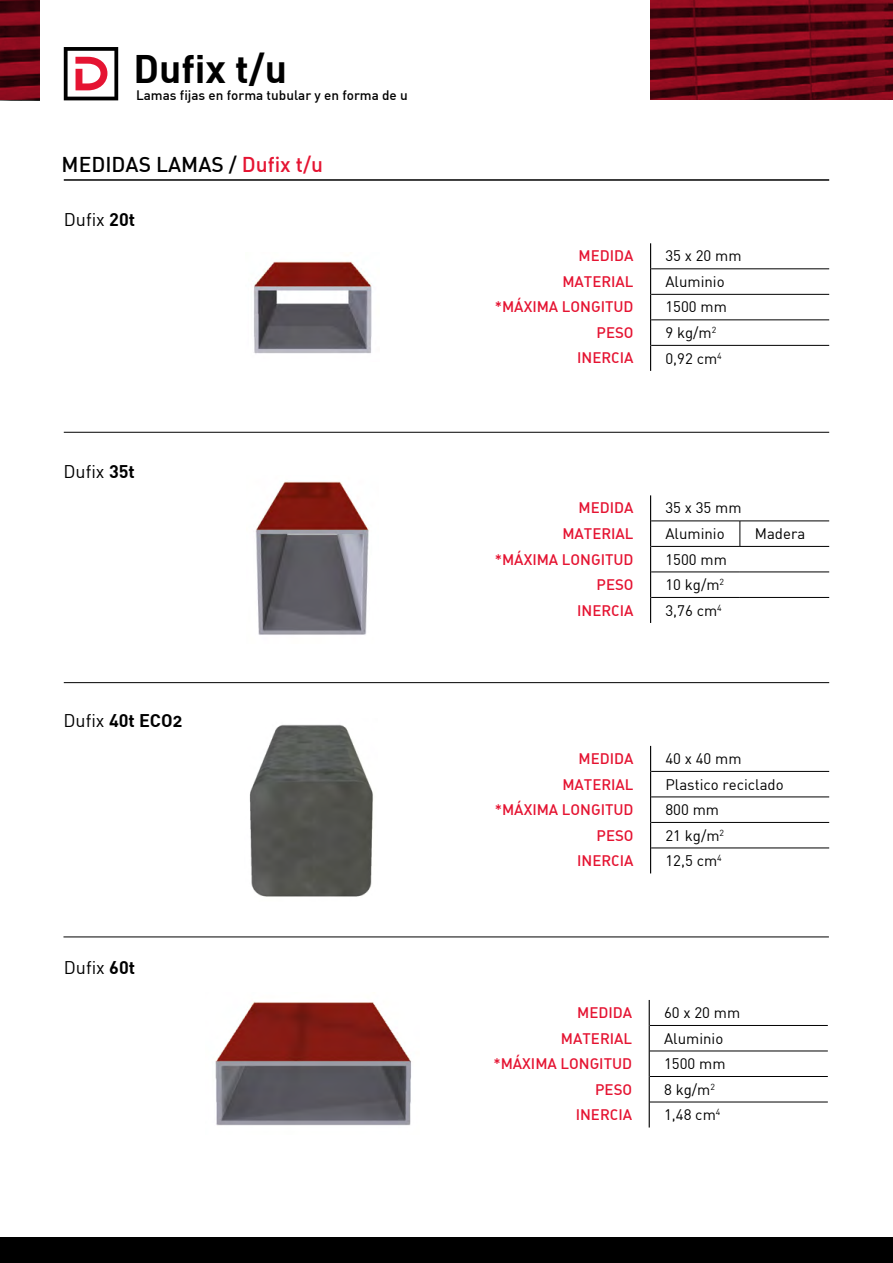
<style>
.page{position:relative;width:893px;height:1263px;background:#fff}
.page>*{position:absolute;margin:0;border:0;box-sizing:border-box;transform-origin:0 0}
.t1{font:39px "DIN Bold";color:#000}
.t2{font:21px "DIN Medium Alternate";color:#000}
.t3{font:18px "DIN";color:#000}
.t4{font:18px "DIN Bold";color:#000}
.t5{font:15px "DIN Medium Alternate";color:#e51432}
.t6{font:15px "DIN";color:#000}
.t7{font:500 13.5px "DIN";color:#000}
.s1{color:#e51432}
.s2{font-family:"DIN Bold"}
.s3{font-family:"DIN"}
.s4{font-family:"DIN Bold Alternate"}
</style>
<div class="page">
<svg style="left:651px;top:0;width:242px;height:100px;background:#680816"></svg>
<svg style="left:0;top:0;width:39px;height:100px;background:#620814"></svg>
<svg style="left:64px;top:47px;width:54px;height:53px"></svg>
<div style="left:68px;top:51px;width:46px;height:46px;background:#fff"></div>
<svg style="left:75px;top:57px;width:32px;height:33px"></svg>
<div style="left:0;top:1237px;width:893px;height:26px;background:#000"></div>
<hr style="left:64px;top:179px;width:765px;height:2px;background:#000">
<hr style="left:651px;top:269px;width:178px;height:1px;background:#000">
<hr style="left:651px;top:294px;width:178px;height:1px;background:#000">
<hr style="left:651px;top:320px;width:178px;height:1px;background:#000">
<hr style="left:651px;top:345px;width:178px;height:1px;background:#000">
<svg style="left:650px;top:243px;width:1px;height:128px"></svg>
<img style="left:254px;top:261px;width:118px;height:93px">
<hr style="left:64px;top:682px;width:765px;height:1px;background:#000">
<hr style="left:651px;top:771px;width:178px;height:1px;background:#000">
<hr style="left:651px;top:797px;width:178px;height:1px;background:#000">
<hr style="left:651px;top:822px;width:178px;height:1px;background:#000">
<hr style="left:651px;top:848px;width:178px;height:1px;background:#000">
<svg style="left:650px;top:746px;width:1px;height:127px"></svg>
<img style="left:249px;top:724px;width:124px;height:173px">
<hr style="left:63px;top:936px;width:766px;height:1px;background:#000">
<hr style="left:650px;top:1025px;width:178px;height:1px;background:#000">
<hr style="left:650px;top:1051px;width:178px;height:1px;background:#000">
<hr style="left:650px;top:1076px;width:178px;height:1px;background:#000">
<hr style="left:650px;top:1102px;width:178px;height:1px;background:#000">
<svg style="left:649px;top:1000px;width:1px;height:127px"></svg>
<img style="left:215px;top:1001px;width:196px;height:125px">
<hr style="left:64px;top:432px;width:765px;height:1px;background:#000">
<hr style="left:651px;top:521px;width:89px;height:1px;background:#000">
<hr style="left:740px;top:521px;width:89px;height:1px;background:#000">
<hr style="left:651px;top:546px;width:89px;height:1px;background:#000">
<hr style="left:740px;top:546px;width:89px;height:1px;background:#000">
<hr style="left:651px;top:572px;width:89px;height:1px;background:#000">
<hr style="left:740px;top:572px;width:89px;height:1px;background:#000">
<hr style="left:651px;top:597px;width:89px;height:1px;background:#000">
<hr style="left:740px;top:597px;width:89px;height:1px;background:#000">
<svg style="left:650px;top:495px;width:1px;height:128px"></svg>
<svg style="left:740px;top:521px;width:1px;height:25px"></svg>
<img style="left:255px;top:480px;width:114px;height:155px">
<h1 class="t1" style="left:134px;top:43px;width:155px">Dufix t/u</h1>
<p class="t7" style="left:136px;top:86px;width:273px">Lamas fijas en forma tubular y en forma de u</p>
<h2 class="t2" style="left:62px;top:151px;width:263px">MEDIDAS LAMAS / <span class="s1">Dufix t/u</span></h2>
<p class="t3" style="left:64px;top:208px;width:73px">Dufix <span class="s2">20t</span></p>
<p class="t3" style="left:63px;top:460px;width:73px">Dufix <span class="s2">35t</span></p>
<p class="t4" style="left:63px;top:709px;width:121px"><span class="s3">Dufix</span> 40t ECO<span class="s4">2</span></p>
<p class="t3" style="left:64px;top:957px;width:73px">Dufix <span class="s2">60t</span></p>
<p class="t5" style="left:579px;top:246px;width:57px">MEDIDA</p>
<p class="t6" style="left:665px;top:247px;width:78px">35 x 20 mm</p>
<p class="t5" style="left:562px;top:272px;width:73px">MATERIAL</p>
<p class="t6" style="left:665px;top:272px;width:61px">Aluminio</p>
<p class="t5" style="left:495px;top:297px;width:140px">*MÁXIMA LONGITUD</p>
<p class="t6" style="left:665px;top:298px;width:63px">1500 mm</p>
<p class="t5" style="left:597px;top:323px;width:39px">PESO</p>
<p class="t6" style="left:665px;top:323px;width:52px">9 kg/m<sup>2</sup></p>
<p class="t5" style="left:577px;top:348px;width:58px">INERCIA</p>
<p class="t6" style="left:665px;top:349px;width:58px">0,92 cm<sup>4</sup></p>
<p class="t5" style="left:579px;top:498px;width:57px">MEDIDA</p>
<p class="t6" style="left:665px;top:499px;width:78px">35 x 35 mm</p>
<p class="t5" style="left:562px;top:524px;width:73px">MATERIAL</p>
<p class="t6" style="left:665px;top:524px;width:61px">Aluminio</p>
<p class="t6" style="left:755px;top:524px;width:52px">Madera</p>
<p class="t5" style="left:495px;top:549px;width:140px">*MÁXIMA LONGITUD</p>
<p class="t6" style="left:665px;top:550px;width:63px">1500 mm</p>
<p class="t5" style="left:597px;top:575px;width:39px">PESO</p>
<p class="t6" style="left:665px;top:575px;width:60px">10 kg/m<sup>2</sup></p>
<p class="t5" style="left:577px;top:600px;width:58px">INERCIA</p>
<p class="t6" style="left:665px;top:601px;width:58px">3,76 cm<sup>4</sup></p>
<p class="t5" style="left:579px;top:749px;width:57px">MEDIDA</p>
<p class="t6" style="left:665px;top:749px;width:78px">40 x 40 mm</p>
<p class="t5" style="left:562px;top:774px;width:73px">MATERIAL</p>
<p class="t6" style="left:665px;top:775px;width:120px">Plastico reciclado</p>
<p class="t5" style="left:495px;top:800px;width:140px">*MÁXIMA LONGITUD</p>
<p class="t6" style="left:665px;top:800px;width:55px">800 mm</p>
<p class="t5" style="left:597px;top:825px;width:39px">PESO</p>
<p class="t6" style="left:665px;top:826px;width:60px">21 kg/m<sup>2</sup></p>
<p class="t5" style="left:577px;top:851px;width:58px">INERCIA</p>
<p class="t6" style="left:665px;top:851px;width:58px">12,5 cm<sup>4</sup></p>
<p class="t5" style="left:577px;top:1003px;width:57px">MEDIDA</p>
<p class="t6" style="left:664px;top:1003px;width:78px">60 x 20 mm</p>
<p class="t5" style="left:561px;top:1028px;width:73px">MATERIAL</p>
<p class="t6" style="left:664px;top:1029px;width:61px">Aluminio</p>
<p class="t5" style="left:493px;top:1054px;width:140px">*MÁXIMA LONGITUD</p>
<p class="t6" style="left:664px;top:1054px;width:63px">1500 mm</p>
<p class="t5" style="left:595px;top:1079px;width:39px">PESO</p>
<p class="t6" style="left:664px;top:1080px;width:52px">8 kg/m<sup>2</sup></p>
<p class="t5" style="left:576px;top:1105px;width:58px">INERCIA</p>
<p class="t6" style="left:664px;top:1105px;width:58px">1,48 cm<sup>4</sup></p>
</div>
